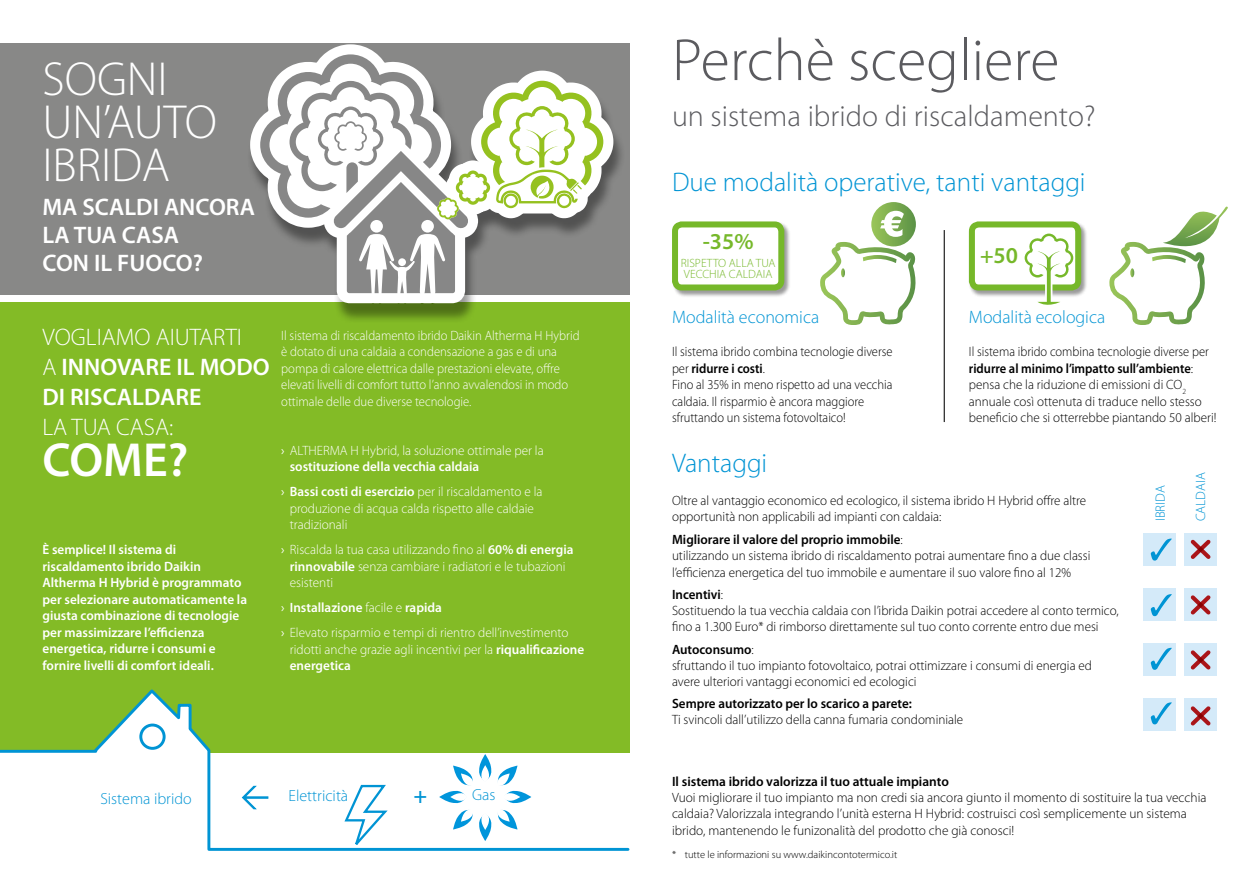
<style>
.page{position:relative;width:1259px;height:893px;background:#fff}
.page>*{position:absolute;margin:0;border:0;box-sizing:border-box;transform-origin:0 0}
.t1{font:300 60px "Myriad Pro";color:#5b5b5f}
.t2{font:300 48px/43px "Myriad Pro";color:#fff}
.t3{font:600 48px "Myriad Pro";color:#fff}
.t4{font:300 30px "Myriad Pro";color:#5b5b5f}
.t5{font:300 27px "Myriad Pro";color:#0094d4}
.t6{font:600 24px/28px "Myriad Pro";color:#fff}
.t7{font:300 24px "Myriad Pro";color:#fff}
.t8{font:600 22.8px "Myriad Pro";color:#76b82a}
.t9{font:300 18px "Myriad Pro";color:#0094d4}
.t10{font:300 16.05px "Myriad Pro";color:#0094d4}
.t11{font:300 13.5px/16.2px "Myriad Pro";color:#000}
.t12{font:300 13.5px/16.5px "Myriad Pro";color:#fff}
.t13{font:300 13.5px/16.5px "Myriad Pro";color:#000;scale:.93 1}
.t14{font:300 13.5px/16.5px "Myriad Pro";color:#fff;scale:.94 1}
.t15{font:600 13.5px/16.5px "Myriad Pro";color:#fff}
.t16{font:600 13.5px "Myriad Pro";color:#000}
.t17{font:300 13.5px "Myriad Pro";color:#0094d4}
.t18{font:300 12px/10.6px "Myriad Pro";color:#76b82a}
.t19{font:300 10.5px "Myriad Pro";color:#000}
.s1{font-weight:300}
.s2{font-weight:400}
.s3{font-weight:600}
</style>
<div class="page">
<div style="left:0;top:43px;width:629px;height:251px;background:#888887"></div>
<div style="left:0;top:302px;width:629px;height:450px;background:#83bb26"></div>
<div style="left:247px;top:49px;width:378px;height:275px;background:#000;opacity:.4"></div>
<svg style="left:250px;top:44px;width:363px;height:259px"></svg>
<svg style="left:1109px;top:207px;width:119px;height:118px"></svg>
<svg style="left:871px;top:202px;width:45px;height:44px"></svg>
<svg style="left:820px;top:211px;width:96px;height:114px"></svg>
<svg style="left:0;top:687px;width:630px;height:164px"></svg>
<div style="left:139px;top:724px;width:27px;height:26px;border:3px solid #0094d4;border-radius:50%"></div>
<svg style="left:241px;top:786px;width:28px;height:24px"></svg>
<svg style="left:439px;top:754px;width:92px;height:87px"></svg>
<svg style="left:343px;top:784px;width:47px;height:67px"></svg>
<hr style="left:943px;top:230px;width:1px;height:192px;background:#000">
<div style="left:672px;top:221px;width:119px;height:76px;background:#000;opacity:.4"></div>
<div style="left:675px;top:224px;width:106px;height:63px;background:#fff;border-radius:7px"></div>
<div style="left:672px;top:221px;width:112px;height:69px;border:6px solid #76b82a;border-radius:7px"></div>
<div style="left:968px;top:221px;width:120px;height:76px;background:#000;opacity:.4"></div>
<div style="left:972px;top:224px;width:106px;height:63px;background:#fff;border-radius:7px"></div>
<div style="left:969px;top:221px;width:112px;height:69px;border:6px solid #76b82a;border-radius:7px"></div>
<svg style="left:1021px;top:230px;width:56px;height:75px"></svg>
<div style="left:1184px;top:533px;width:32px;height:33px;background:#d4eaf9"></div>
<div style="left:1184px;top:588px;width:32px;height:33px;background:#d4eaf9"></div>
<div style="left:1184px;top:643px;width:32px;height:33px;background:#d4eaf9"></div>
<div style="left:1184px;top:698px;width:32px;height:33px;background:#d4eaf9"></div>
<div style="left:1143px;top:533px;width:33px;height:33px;background:#d4eaf9"></div>
<div style="left:1143px;top:588px;width:33px;height:33px;background:#d4eaf9"></div>
<div style="left:1143px;top:643px;width:33px;height:33px;background:#d4eaf9"></div>
<div style="left:1143px;top:698px;width:33px;height:33px;background:#d4eaf9"></div>
<svg style="left:1150px;top:538px;width:21px;height:23px"></svg>
<svg style="left:1150px;top:594px;width:21px;height:22px"></svg>
<svg style="left:1150px;top:648px;width:21px;height:22px"></svg>
<svg style="left:1150px;top:702px;width:21px;height:22px"></svg>
<svg style="left:1190px;top:539px;width:21px;height:20px"></svg>
<svg style="left:1190px;top:595px;width:21px;height:20px"></svg>
<svg style="left:1190px;top:650px;width:21px;height:20px"></svg>
<svg style="left:1190px;top:706px;width:21px;height:20px"></svg>
<svg style="left:415px;top:791px;width:11px;height:12px"></svg>
<h2 class="t2" style="left:43px;top:57px;width:176px">SOGNI<br>UN’AUTO<br>IBRIDA</h2>
<h3 class="t6" style="left:43px;top:192px;width:214px">MA SCALDI ANCORA<br>LA TUA CASA<br>CON IL FUOCO?</h3>
<h3 class="t6" style="left:43px;top:322px;width:229px;line-height:29.7px"><span class="s1">VOGLIAMO AIUTARTI<br>A</span> INNOVARE IL MODO<br>DI RISCALDARE</h3>
<h3 class="t7" style="left:43px;top:412px;width:132px">LA TUA CASA:</h3>
<h2 class="t3" style="left:43px;top:430px;width:147px">COME?</h2>
<p class="t15" style="left:43px;top:541px;width:206px">È semplice! Il sistema di riscaldamento ibrido Daikin<br>Altherma H Hybrid è programmato per selezionare automaticamente la giusta combinazione di tecnologie per massimizzare l’efficienza energetica, ridurre i consumi e fornire livelli di comfort ideali.</p>
<p class="t14" style="left:281px;top:327px;width:319px">Il sistema di riscaldamento ibrido Daikin Altherma H Hybrid è dotato di una caldaia a condensazione a gas e di una pompa di calore elettrica dalle prestazioni elevate, offre elevati livelli di comfort tutto l’anno avvalendosi in modo ottimale delle due diverse tecnologie.</p>
<p class="t12" style="left:290px;top:442px;width:255px;text-indent:-9px"><span class="s2">›</span> ALTHERMA H Hybrid, la soluzione ottimale per la <span class="s3">sostituzione della vecchia caldaia</span></p>
<p class="t12" style="left:290px;top:483px;width:254px;text-indent:-9px"><span class="s2">›</span> <span class="s3">Bassi costi di esercizio</span> per il riscaldamento e la produzione di acqua calda rispetto alle caldaie tradizionali</p>
<p class="t12" style="left:290px;top:541px;width:285px;text-indent:-9px"><span class="s2">›</span> Riscalda la tua casa utilizzando fino al <span class="s3">60% di energia rinnovabile</span> senza cambiare i radiatori e le tubazioni esistenti</p>
<p class="t12" style="left:281px;top:595px;width:289px;line-height:25px"><span class="s2">›</span> <span class="s3">Installazione</span> facile e <span class="s3">rapida<br></span><span class="s2">›</span> Elevato risparmio e tempi di rientro dell’investimento</p>
<p class="t12" style="left:290px;top:641px;width:296px">ridotti anche grazie agli incentivi per la <span class="s3">riqualificazione energetica</span></p>
<p class="t10" style="left:100px;top:789px;width:93px">Sistema ibrido</p>
<p class="t10" style="left:288px;top:786px;width:61px">Elettricità</p>
<p class="t10" style="left:472px;top:785px;width:25px">Gas</p>
<h1 class="t1" style="left:672px;top:24px;width:389px">Perchè scegliere</h1>
<h3 class="t4" style="left:672px;top:98px;width:425px">un sistema ibrido di riscaldamento?</h3>
<h3 class="t5" style="left:672px;top:166px;width:415px">Due modalità operative, tanti vantaggi</h3>
<h3 class="t8" style="left:703px;top:227px;width:52px">-35%</h3>
<p class="t18" style="left:681px;top:258px;width:96px">RISPETTO ALLA TUA<br>VECCHIA CALDAIA</p>
<h3 class="t9" style="left:672px;top:306px;width:149px">Modalità economica</h3>
<p class="t13" style="left:672px;top:343px;width:239px">Il sistema ibrido combina tecnologie diverse per <span class="s3">ridurre i costi</span>.<br>Fino al 35% in meno rispetto ad una vecchia caldaia. Il risparmio è ancora maggiore sfruttando un sistema fotovoltaico!</p>
<h3 class="t8" style="left:980px;top:241px;width:40px">+50</h3>
<h3 class="t9" style="left:969px;top:306px;width:138px">Modalità ecologica</h3>
<p class="t13" style="left:969px;top:343px;width:268px">Il sistema ibrido combina tecnologie diverse per <span class="s3">ridurre al minimo l’impatto sull’ambiente</span>: pensa che la riduzione di emissioni di CO<sub>2 </sub>annuale così ottenuta di traduce nello stesso beneficio che si otterrebbe piantando 50 alberi!</p>
<h3 class="t5" style="left:672px;top:446px;width:97px">Vantaggi</h3>
<p class="t11" style="left:672px;top:492px;width:416px">Oltre al vantaggio economico ed ecologico, il sistema ibrido H Hybrid offre altre opportunità non applicabili ad impianti con caldaia:</p>
<p class="t11" style="left:672px;top:532px;width:420px"><span class="s3">Migliorare il valore del proprio immobile</span>:<br>utilizzando un sistema ibrido di riscaldamento potrai aumentare fino a due classi l’efficienza energetica del tuo immobile e aumentare il suo valore fino al 12%</p>
<p class="t11" style="left:672px;top:586px;width:448px"><span class="s3">Incentivi</span>:<br>Sostituendo la tua vecchia caldaia con l’ibrida Daikin potrai accedere al conto termico, fino a 1.300 Euro* di rimborso direttamente sul tuo conto corrente entro due mesi</p>
<p class="t11" style="left:672px;top:641px;width:421px"><span class="s3">Autoconsumo</span>:<br>sfruttando il tuo impianto fotovoltaico, potrai ottimizzare i consumi di energia ed avere ulteriori vantaggi economici ed ecologici</p>
<p class="t16" style="left:672px;top:695px;width:241px">Sempre autorizzato per lo scarico a parete:</p>
<p class="t11" style="left:672px;top:712px;width:293px">Ti svincoli dall’utilizzo della canna fumaria condominiale</p>
<p class="t17" style="left:1152px;top:521px;width:37px;rotate:-90deg">IBRIDA</p>
<p class="t17" style="left:1192px;top:521px;width:50px;rotate:-90deg">CALDAIA</p>
<p class="t16" style="left:672px;top:773px;width:278px">Il sistema ibrido valorizza il tuo attuale impianto</p>
<p class="t11" style="left:672px;top:789px;width:536px">Vuoi migliorare il tuo impianto ma non credi sia ancora giunto il momento di sostituire la tua vecchia caldaia? Valorizzala integrando l’unità esterna H Hybrid: costruisci così semplicemente un sistema ibrido, mantenendo le funizonalità del prodotto che già conosci!</p>
<p class="t19" style="left:672px;top:848px;width:227px">* tutte le informazioni su www.daikincontotermico.it</p>
</div>
